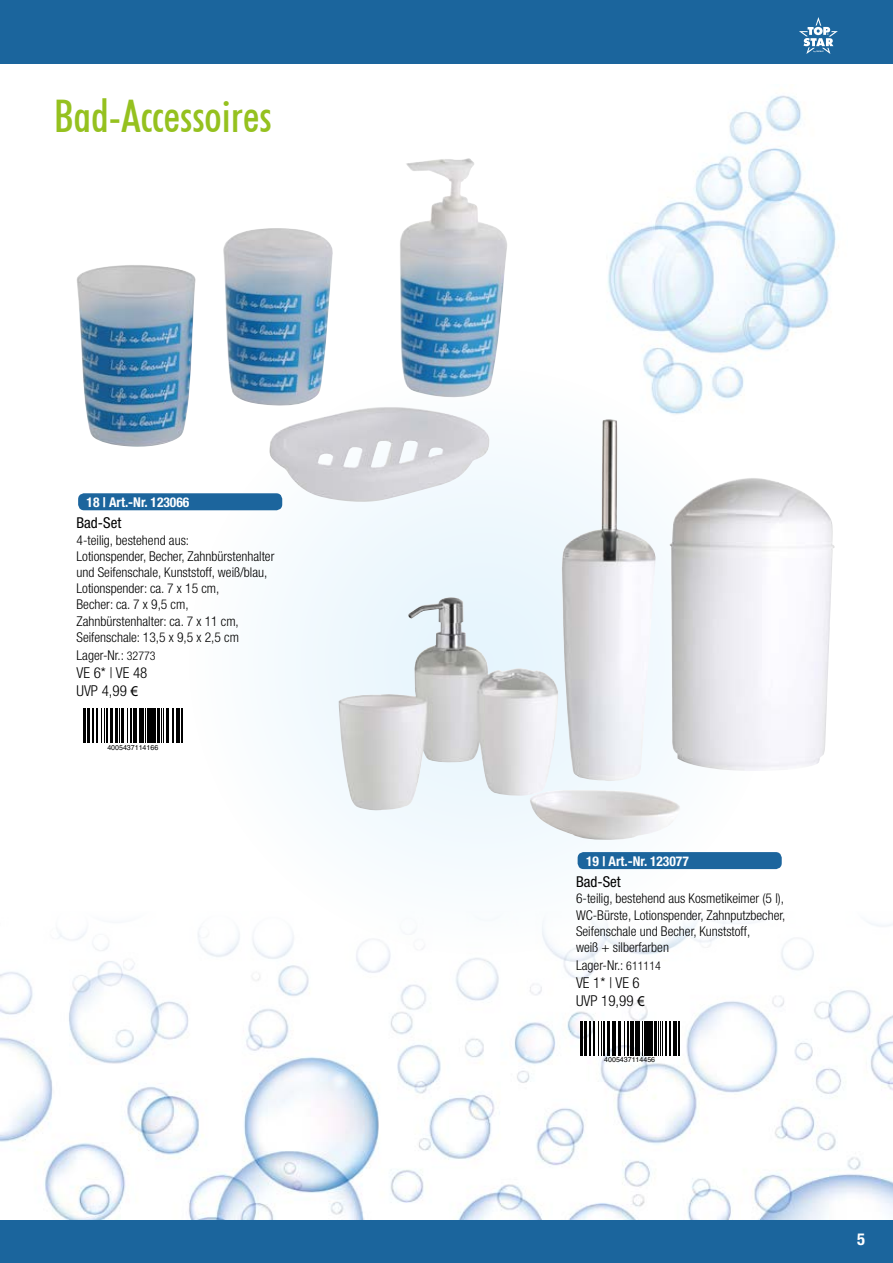
<style>
.page{position:relative;width:893px;height:1263px;background:#fff}
.page>*{position:absolute;margin:0;border:0;box-sizing:border-box;transform-origin:0 0}
.t1{font:500 condensed 45px "Futura BT";color:#95c11f}
.t2{font:700 condensed 16.5px "Helvetica Neue";color:#fff}
.t3{font:300 condensed 15px/18px "Helvetica Neue";color:#000}
.t4{font:condensed 15px "Helvetica Neue";color:#000}
.t5{font:300 condensed 13.5px/16.2px "Helvetica Neue";color:#000}
.t6{font:700 condensed 13.5px "Helvetica Neue";color:#fff}
.t7{font:7.05px "Helvetica";color:#000}
.s1{font-size:12px}
.s2{font-family:"Myriad Pro";font-weight:400;font-stretch:normal}
</style>
<div class="page">
<img style="left:1px;top:921px;width:892px;height:299px">
<img style="left:608px;top:95px;width:228px;height:319px">
<img style="left:0;top:974px;width:1px;height:168px">
<div style="left:0;top:0;width:893px;height:64px;background:#1b659d"></div>
<div style="left:0;top:1220px;width:893px;height:43px;background:#1b659d"></div>
<svg style="left:799px;top:17px;width:39px;height:37px"></svg>
<div style="left:188px;top:367px;width:588px;height:588px;background:#f9fcfe;border-radius:50%"></div>
<img style="left:77px;top:158px;width:430px;height:345px">
<div style="left:78px;top:493px;width:204px;height:17px;background:#1c659d;border-radius:6px"></div>
<hr style="left:83px;top:708px;width:1px;height:35px;background:#000">
<hr style="left:85px;top:708px;width:1px;height:35px;background:#000">
<hr style="left:88px;top:708px;width:2px;height:35px;background:#000">
<hr style="left:92px;top:708px;width:1px;height:35px;background:#000">
<hr style="left:96px;top:708px;width:1px;height:35px;background:#000">
<hr style="left:97px;top:708px;width:1px;height:35px;background:#000">
<hr style="left:101px;top:708px;width:1px;height:35px;background:#000">
<hr style="left:104px;top:708px;width:1px;height:35px;background:#000">
<hr style="left:106px;top:708px;width:2px;height:35px;background:#000">
<hr style="left:110px;top:708px;width:1px;height:35px;background:#000">
<hr style="left:111px;top:708px;width:2px;height:35px;background:#000">
<hr style="left:115px;top:708px;width:3px;height:35px;background:#000">
<hr style="left:119px;top:708px;width:1px;height:35px;background:#000">
<hr style="left:121px;top:708px;width:2px;height:35px;background:#000">
<hr style="left:123px;top:708px;width:1px;height:35px;background:#000">
<hr style="left:128px;top:708px;width:1px;height:35px;background:#000">
<hr style="left:130px;top:708px;width:2px;height:35px;background:#000">
<hr style="left:133px;top:708px;width:3px;height:35px;background:#000">
<hr style="left:136px;top:708px;width:1px;height:35px;background:#000">
<hr style="left:139px;top:708px;width:2px;height:35px;background:#000">
<hr style="left:142px;top:708px;width:2px;height:35px;background:#000">
<hr style="left:145px;top:708px;width:1px;height:35px;background:#000">
<hr style="left:147px;top:708px;width:3px;height:35px;background:#000">
<hr style="left:151px;top:708px;width:3px;height:35px;background:#000">
<hr style="left:154px;top:708px;width:2px;height:35px;background:#000">
<hr style="left:158px;top:708px;width:2px;height:35px;background:#000">
<hr style="left:161px;top:708px;width:1px;height:35px;background:#000">
<hr style="left:163px;top:708px;width:1px;height:35px;background:#000">
<hr style="left:166px;top:708px;width:1px;height:35px;background:#000">
<hr style="left:167px;top:708px;width:2px;height:35px;background:#000">
<hr style="left:172px;top:708px;width:2px;height:35px;background:#000">
<hr style="left:176px;top:708px;width:3px;height:35px;background:#000">
<hr style="left:180px;top:708px;width:1px;height:35px;background:#000">
<hr style="left:181px;top:708px;width:2px;height:35px;background:#000">
<img style="left:339px;top:419px;width:496px;height:421px">
<div style="left:578px;top:852px;width:204px;height:17px;background:#1c659d;border-radius:6px"></div>
<hr style="left:580px;top:1021px;width:1px;height:35px;background:#000">
<hr style="left:582px;top:1021px;width:1px;height:35px;background:#000">
<hr style="left:585px;top:1021px;width:2px;height:35px;background:#000">
<hr style="left:589px;top:1021px;width:1px;height:35px;background:#000">
<hr style="left:593px;top:1021px;width:1px;height:35px;background:#000">
<hr style="left:594px;top:1021px;width:1px;height:35px;background:#000">
<hr style="left:598px;top:1021px;width:1px;height:35px;background:#000">
<hr style="left:601px;top:1021px;width:1px;height:35px;background:#000">
<hr style="left:603px;top:1021px;width:2px;height:35px;background:#000">
<hr style="left:607px;top:1021px;width:1px;height:35px;background:#000">
<hr style="left:608px;top:1021px;width:2px;height:35px;background:#000">
<hr style="left:612px;top:1021px;width:3px;height:35px;background:#000">
<hr style="left:615px;top:1021px;width:1px;height:35px;background:#000">
<hr style="left:618px;top:1021px;width:2px;height:35px;background:#000">
<hr style="left:620px;top:1021px;width:1px;height:35px;background:#000">
<hr style="left:624px;top:1021px;width:1px;height:35px;background:#000">
<hr style="left:627px;top:1021px;width:1px;height:35px;background:#000">
<hr style="left:630px;top:1021px;width:3px;height:35px;background:#000">
<hr style="left:633px;top:1021px;width:1px;height:35px;background:#000">
<hr style="left:635px;top:1021px;width:2px;height:35px;background:#000">
<hr style="left:638px;top:1021px;width:2px;height:35px;background:#000">
<hr style="left:642px;top:1021px;width:1px;height:35px;background:#000">
<hr style="left:644px;top:1021px;width:3px;height:35px;background:#000">
<hr style="left:648px;top:1021px;width:2px;height:35px;background:#000">
<hr style="left:651px;top:1021px;width:2px;height:35px;background:#000">
<hr style="left:654px;top:1021px;width:3px;height:35px;background:#000">
<hr style="left:658px;top:1021px;width:1px;height:35px;background:#000">
<hr style="left:660px;top:1021px;width:1px;height:35px;background:#000">
<hr style="left:662px;top:1021px;width:1px;height:35px;background:#000">
<hr style="left:665px;top:1021px;width:2px;height:35px;background:#000">
<hr style="left:669px;top:1021px;width:2px;height:35px;background:#000">
<hr style="left:673px;top:1021px;width:3px;height:35px;background:#000">
<hr style="left:676px;top:1021px;width:1px;height:35px;background:#000">
<hr style="left:678px;top:1021px;width:2px;height:35px;background:#000">
<h1 class="t1" style="left:54px;top:89px;width:219px">Bad-Accessoires</h1>
<p class="t6" style="left:87px;top:494px;width:104px">18 | Art.-Nr. 123066</p>
<p class="t4" style="left:77px;top:514px;width:46px">Bad-Set</p>
<p class="t5" style="left:77px;top:532px;width:199px">4-teilig, bestehend aus:<br>Lotionspender, Becher, Zahnbürstenhalter und Seifenschale, Kunststoff, weiß/blau,<br>Lotionspender: ca. 7 x 15 cm,<br>Becher: ca. 7 x 9,5 cm,<br>Zahnbürstenhalter: ca. 7 x 11 cm,<br>Seifenschale: 13,5 x 9,5 x 2,5 cm</p>
<p class="t5" style="left:77px;top:647px;width:81px">Lager-Nr.: <span class="s1">32773</span></p>
<p class="t3" style="left:77px;top:663px;width:72px">VE 6* | VE 48<br>UVP 4,99 <span class="s2">€</span></p>
<p class="t7" style="left:107px;top:743px;width:52px">4005437114166</p>
<p class="t6" style="left:586px;top:853px;width:104px">19 | Art.-Nr. 123077</p>
<p class="t4" style="left:576px;top:873px;width:46px">Bad-Set</p>
<p class="t5" style="left:576px;top:890px;width:211px">6-teilig, bestehend aus Kosmetikeimer (5 l), WC-Bürste, Lotionspender, Zahnputzbecher, Seifenschale und Becher, Kunststoff,<br>weiß + silberfarben</p>
<p class="t5" style="left:576px;top:957px;width:86px">Lager-Nr.: <span class="s1">611114</span></p>
<p class="t3" style="left:576px;top:973px;width:70px">VE 1* | VE 6<br>UVP 19,99 <span class="s2">€</span></p>
<p class="t7" style="left:604px;top:1056px;width:52px">4005437114456</p>
<p class="t2" style="left:857px;top:1229px;width:9px">5</p>
</div>
